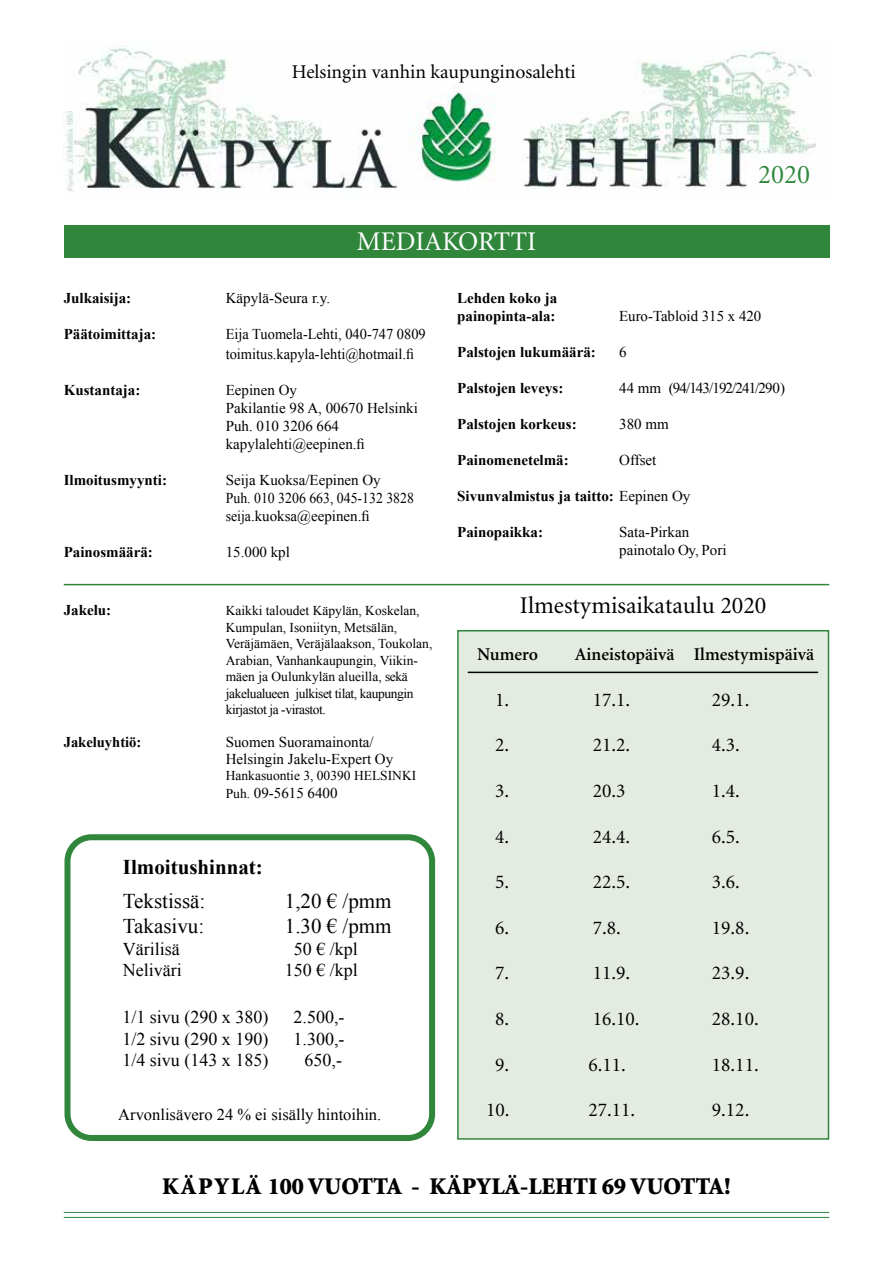
<style>
.page{position:relative;width:893px;height:1263px;background:#fff}
.page>*{position:absolute;margin:0;border:0;box-sizing:border-box;transform-origin:0 0}
.t1{font:27px "Minion";color:#fff}
.t2{font:27px "Minion";color:#30873c}
.t3{font:900 24px "Minion";color:#000}
.t4{font:24px "Minion";color:#000}
.t5{font:21px "Times New Roman";color:#000}
.t6{font:700 21px "Times New Roman";color:#000}
.t7{font:19.5px "Minion";color:#000}
.t8{font:18px "Times New Roman";color:#000}
.t9{font:600 18px "Minion";color:#000}
.t10{font:16.5px "Times New Roman";color:#000}
.t11{font:15px/18px "Times New Roman";color:#000}
.t12{font:700 15px/18px "Times New Roman";color:#000}
.t13{font:15px/19.8px "Times New Roman";color:#000;scale:.96 1}
.t14{font:15px "Times New Roman";letter-spacing:-.06em;color:#000}
.t15{font:13.5px/16.5px "Times New Roman";color:#000}
.s1{font-size:13.5px}
.s2{font-weight:400}
</style>
<div class="page">
<div style="left:457px;top:630px;width:372px;height:510px;background:#e4ebe0;border:2px solid #30873c"></div>
<div style="left:64px;top:225px;width:765px;height:33px;background:#30873c"></div>
<img style="left:65px;top:47px;width:751px;height:145px">
<hr style="left:64px;top:584px;width:765px;height:1px;background:#30873c">
<div style="left:64px;top:834px;width:371px;height:307px;border:6px solid #30873c;border-radius:24px"></div>
<hr style="left:64px;top:1212px;width:765px;height:1px;background:#30873c">
<hr style="left:64px;top:1217px;width:765px;height:1px;background:#30873c">
<hr style="left:468px;top:672px;width:350px;height:1px;background:#000">
<h3 class="t7" style="left:292px;top:63px;width:285px">Helsingin vanhin kaupunginosalehti</h3>
<h1 class="t1" style="left:357px;top:228px;width:181px">MEDIAKORTTI</h1>
<h1 class="t2" style="left:758px;top:162px;width:53px">2020</h1>
<p class="t12" style="left:64px;top:288px;width:69px">Julkaisija:</p>
<p class="t11" style="left:226px;top:288px;width:106px">Käpylä-Seura r.y.</p>
<p class="t12" style="left:64px;top:324px;width:94px">Päätoimittaja:</p>
<p class="t13" style="left:226px;top:324px;width:210px">Eija Tuomela-Lehti, 040-747 0809 toimitus.kapyla-lehti@hotmail.fi</p>
<p class="t12" style="left:64px;top:380px;width:78px">Kustantaja:</p>
<p class="t11" style="left:226px;top:380px;width:194px">Eepinen Oy<br>Pakilantie 98 A, 00670 Helsinki<br>Puh. 010 3206 664 kapylalehti@eepinen.fi</p>
<p class="t12" style="left:64px;top:470px;width:105px">Ilmoitusmyynti:</p>
<p class="t11" style="left:226px;top:470px;width:190px">Seija Kuoksa/Eepinen Oy<br>Puh. 010 3206 663, 045-132 3828 seija.kuoksa@eepinen.fi</p>
<p class="t12" style="left:64px;top:542px;width:91px">Painosmäärä:</p>
<p class="t11" style="left:226px;top:542px;width:66px">15.000 kpl</p>
<p class="t12" style="left:64px;top:601px;width:49px">Jakelu:</p>
<p class="t15" style="left:226px;top:602px;width:208px">Kaikki taloudet Käpylän, Koskelan, Kumpulan, Isoniityn, Metsälän, Veräjämäen, Veräjälaakson, Toukolan, Arabian, Vanhankaupungin, Viikin&shy;mäen ja Oulunkylän alueilla, sekä jakelualueen julkiset tilat, kaupungin kirjastot ja -virastot.</p>
<p class="t12" style="left:64px;top:733px;width:79px">Jakeluyhtiö:</p>
<p class="t11" style="left:226px;top:734px;width:169px;line-height:16.5px">Suomen Suoramainonta/<br>Helsingin Jakelu-Expert Oy</p>
<p class="t15" style="left:226px;top:767px;width:192px">Hankasuontie 3, 00390 HELSINKI</p>
<p class="t11" style="left:226px;top:784px;width:113px"><span class="s1">Puh.</span> 09-5615 6400</p>
<h3 class="t6" style="left:123px;top:853px;width:142px">Ilmoitushinnat:</h3>
<h3 class="t5" style="left:123px;top:887px;width:84px">Tekstissä:</h3>
<h3 class="t5" style="left:285px;top:887px;width:108px">1,20 € /pmm</h3>
<h3 class="t5" style="left:123px;top:912px;width:83px">Takasivu:</h3>
<h3 class="t5" style="left:285px;top:912px;width:108px">1.30 € /pmm</h3>
<p class="t8" style="left:123px;top:937px;width:58px">Värilisä</p>
<p class="t8" style="left:294px;top:937px;width:66px">50 € /kpl</p>
<p class="t8" style="left:123px;top:958px;width:60px">Neliväri</p>
<p class="t8" style="left:285px;top:958px;width:75px">150 € /kpl</p>
<p class="t8" style="left:122px;top:1005px;width:147px">1/1 sivu (290 x 380)</p>
<p class="t8" style="left:293px;top:1005px;width:52px">2.500,-</p>
<p class="t8" style="left:122px;top:1027px;width:147px">1/2 sivu (290 x 190)</p>
<p class="t8" style="left:293px;top:1027px;width:52px">1.300,-</p>
<p class="t8" style="left:122px;top:1048px;width:147px">1/4 sivu (143 x 185)</p>
<p class="t8" style="left:304px;top:1048px;width:39px">650,-</p>
<p class="t10" style="left:118px;top:1103px;width:265px">Arvonlisävero 24 % ei sisälly hintoihin.</p>
<p class="t12" style="left:457px;top:288px;width:102px">Lehden koko ja painopinta-ala:</p>
<p class="t11" style="left:619px;top:306px;width:144px">Euro-Tabloid 315 x 420</p>
<p class="t12" style="left:457px;top:342px;width:140px">Palstojen lukumäärä:</p>
<p class="t11" style="left:619px;top:342px;width:9px">6</p>
<p class="t12" style="left:457px;top:378px;width:108px">Palstojen leveys:</p>
<p class="t14" style="left:619px;top:377px;width:167px">44 mm (94/143/192/241/290)</p>
<p class="t12" style="left:457px;top:414px;width:121px">Palstojen korkeus:</p>
<p class="t11" style="left:619px;top:414px;width:51px">380 mm</p>
<p class="t12" style="left:457px;top:450px;width:113px">Painomenetelmä:</p>
<p class="t11" style="left:619px;top:450px;width:39px">Offset</p>
<p class="t12" style="left:457px;top:486px;width:235px">Sivunvalmistus ja taitto: <span class="s2">Eepinen Oy</span></p>
<p class="t12" style="left:457px;top:522px;width:87px">Painopaikka:</p>
<p class="t11" style="left:619px;top:522px;width:109px">Sata-Pirkan painotalo Oy, Pori</p>
<h2 class="t4" style="left:520px;top:594px;width:248px">Ilmestymisaikataulu 2020</h2>
<p class="t9" style="left:477px;top:645px;width:62px">Numero</p>
<p class="t9" style="left:575px;top:645px;width:241px">Aineistopäivä Ilmestymispäivä</p>
<h3 class="t7" style="left:495px;top:690px;width:16px">1.</h3>
<h3 class="t7" style="left:593px;top:690px;width:39px">17.1.</h3>
<h3 class="t7" style="left:712px;top:690px;width:39px">29.1.</h3>
<h3 class="t7" style="left:495px;top:735px;width:16px">2.</h3>
<h3 class="t7" style="left:593px;top:735px;width:39px">21.2.</h3>
<h3 class="t7" style="left:712px;top:735px;width:30px">4.3.</h3>
<h3 class="t7" style="left:495px;top:781px;width:16px">3.</h3>
<h3 class="t7" style="left:593px;top:781px;width:34px">20.3</h3>
<h3 class="t7" style="left:712px;top:781px;width:30px">1.4.</h3>
<h3 class="t7" style="left:495px;top:827px;width:16px">4.</h3>
<h3 class="t7" style="left:593px;top:827px;width:39px">24.4.</h3>
<h3 class="t7" style="left:712px;top:827px;width:30px">6.5.</h3>
<h3 class="t7" style="left:495px;top:872px;width:16px">5.</h3>
<h3 class="t7" style="left:593px;top:872px;width:39px">22.5.</h3>
<h3 class="t7" style="left:712px;top:872px;width:30px">3.6.</h3>
<h3 class="t7" style="left:495px;top:918px;width:16px">6.</h3>
<h3 class="t7" style="left:593px;top:918px;width:30px">7.8.</h3>
<h3 class="t7" style="left:712px;top:918px;width:39px">19.8.</h3>
<h3 class="t7" style="left:495px;top:963px;width:16px">7.</h3>
<h3 class="t7" style="left:593px;top:963px;width:39px">11.9.</h3>
<h3 class="t7" style="left:712px;top:963px;width:39px">23.9.</h3>
<h3 class="t7" style="left:495px;top:1009px;width:16px">8.</h3>
<h3 class="t7" style="left:593px;top:1009px;width:48px">16.10.</h3>
<h3 class="t7" style="left:712px;top:1009px;width:48px">28.10.</h3>
<h3 class="t7" style="left:495px;top:1055px;width:16px">9.</h3>
<h3 class="t7" style="left:588px;top:1055px;width:39px">6.11.</h3>
<h3 class="t7" style="left:712px;top:1055px;width:48px">18.11.</h3>
<h3 class="t7" style="left:486px;top:1100px;width:25px">10.</h3>
<h3 class="t7" style="left:588px;top:1100px;width:48px">27.11.</h3>
<h3 class="t7" style="left:712px;top:1100px;width:39px">9.12.</h3>
<h2 class="t3" style="left:162px;top:1174px;width:570px">KÄPYLÄ 100 VUOTTA - KÄPYLÄ-LEHTI 69 VUOTTA!</h2>
</div>
